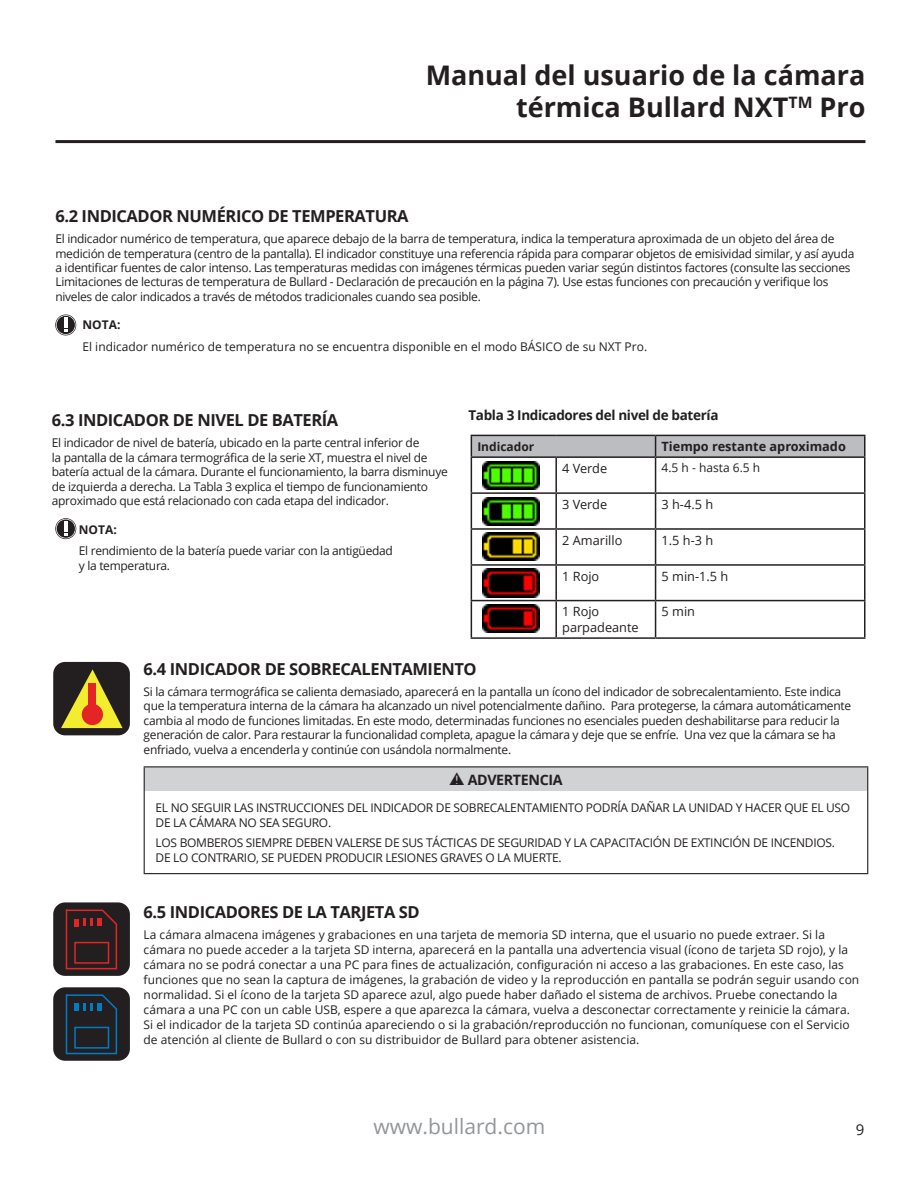
<style>
.page{position:relative;width:918px;height:1188px;background:#fff}
.page>*{position:absolute;margin:0;border:0;box-sizing:border-box;transform-origin:0 0}
.t1{font:700 27px/32.4px "Open Sans";color:#231f20;text-align:right}
.t2{font:21px "Open Sans";color:#939598}
.t3{font:700 16.5px "Open Sans";letter-spacing:-.025em;color:#231f20}
.t4{font:15px "Open Sans";color:#231f20}
.t5{font:700 14.25px "Open Sans";letter-spacing:-.025em;color:#231f20}
.t6{font:700 13.5px "Open Sans";letter-spacing:-.025em;color:#231f20}
.main_body{font:12.75px/15.8px "Open Sans";color:#231f20}
.main_body-2{font:700 12.75px "Open Sans";color:#231f20}
.main_body-3{font:12px/14.4px "Open Sans";letter-spacing:-.025em;color:#231f20}
.main_body-4{font:12px/15px "Open Sans";color:#231f20}
.t7{font:700 12px "Open Sans";color:#231f20}
</style>
<div class="page">
<hr style="left:55px;top:140px;width:810px;height:3px;background:#231f20">
<div style="left:144px;top:767px;width:724px;height:24px;background:#d1d2d4"></div>
<hr style="left:144px;top:766px;width:724px;height:1px;background:#231f20">
<svg style="left:144px;top:767px;width:1px;height:24px"></svg>
<svg style="left:867px;top:767px;width:1px;height:24px"></svg>
<hr style="left:144px;top:791px;width:1px;height:82px;background:#231f20">
<hr style="left:867px;top:791px;width:1px;height:82px;background:#231f20">
<hr style="left:144px;top:873px;width:724px;height:1px;background:#231f20">
<div style="left:53px;top:902px;width:77px;height:74px;background:#231f20;border-radius:12px"></div>
<svg style="left:65px;top:909px;width:53px;height:61px"></svg>
<div style="left:74px;top:942px;width:35px;height:22px;border:2px solid #e32525"></div>
<div style="left:53px;top:987px;width:77px;height:74px;background:#231f20;border-radius:12px"></div>
<svg style="left:65px;top:994px;width:53px;height:61px"></svg>
<div style="left:74px;top:1027px;width:35px;height:22px;border:2px solid #007cc2"></div>
<hr style="left:656px;top:435px;width:210px;height:1px;background:#231f20">
<svg style="left:471px;top:435px;width:393px;height:21px"></svg>
<hr style="left:864px;top:436px;width:2px;height:20px;background:#231f20">
<hr style="left:471px;top:456px;width:85px;height:2px;background:#231f20">
<hr style="left:471px;top:458px;width:1px;height:34px;background:#231f20">
<hr style="left:556px;top:456px;width:100px;height:2px;background:#231f20">
<hr style="left:555px;top:458px;width:2px;height:34px;background:#231f20">
<hr style="left:656px;top:456px;width:210px;height:2px;background:#231f20">
<hr style="left:655px;top:458px;width:1px;height:34px;background:#231f20">
<hr style="left:864px;top:458px;width:2px;height:34px;background:#231f20">
<hr style="left:471px;top:492px;width:85px;height:2px;background:#231f20">
<hr style="left:471px;top:494px;width:1px;height:34px;background:#231f20">
<hr style="left:556px;top:492px;width:100px;height:2px;background:#231f20">
<hr style="left:555px;top:494px;width:2px;height:34px;background:#231f20">
<hr style="left:656px;top:492px;width:210px;height:2px;background:#231f20">
<hr style="left:655px;top:494px;width:1px;height:34px;background:#231f20">
<hr style="left:864px;top:494px;width:2px;height:34px;background:#231f20">
<hr style="left:471px;top:528px;width:85px;height:2px;background:#231f20">
<hr style="left:471px;top:530px;width:1px;height:34px;background:#231f20">
<hr style="left:556px;top:528px;width:100px;height:2px;background:#231f20">
<hr style="left:555px;top:530px;width:2px;height:34px;background:#231f20">
<hr style="left:656px;top:528px;width:210px;height:2px;background:#231f20">
<hr style="left:655px;top:530px;width:1px;height:34px;background:#231f20">
<hr style="left:864px;top:530px;width:2px;height:34px;background:#231f20">
<hr style="left:471px;top:564px;width:85px;height:2px;background:#231f20">
<hr style="left:471px;top:566px;width:1px;height:34px;background:#231f20">
<hr style="left:556px;top:564px;width:100px;height:2px;background:#231f20">
<hr style="left:555px;top:566px;width:2px;height:34px;background:#231f20">
<hr style="left:656px;top:564px;width:210px;height:2px;background:#231f20">
<hr style="left:655px;top:566px;width:1px;height:34px;background:#231f20">
<hr style="left:864px;top:566px;width:2px;height:34px;background:#231f20">
<hr style="left:471px;top:600px;width:85px;height:1px;background:#231f20">
<hr style="left:471px;top:601px;width:1px;height:36px;background:#231f20">
<hr style="left:556px;top:600px;width:100px;height:1px;background:#231f20">
<hr style="left:555px;top:601px;width:2px;height:36px;background:#231f20">
<hr style="left:656px;top:600px;width:210px;height:1px;background:#231f20">
<hr style="left:655px;top:601px;width:1px;height:36px;background:#231f20">
<hr style="left:864px;top:601px;width:2px;height:36px;background:#231f20">
<hr style="left:471px;top:637px;width:85px;height:2px;background:#231f20">
<hr style="left:556px;top:637px;width:100px;height:2px;background:#231f20">
<hr style="left:656px;top:637px;width:210px;height:2px;background:#231f20">
<svg style="left:55px;top:518px;width:21px;height:21px"></svg>
<img style="left:483px;top:461px;width:56px;height:29px">
<img style="left:483px;top:569px;width:56px;height:28px">
<img style="left:483px;top:533px;width:56px;height:28px">
<img style="left:483px;top:498px;width:56px;height:28px">
<img style="left:483px;top:604px;width:56px;height:29px">
<div style="left:53px;top:662px;width:77px;height:73px;background:#231f20;border-radius:12px"></div>
<svg style="left:61px;top:669px;width:62px;height:59px"></svg>
<div style="left:88px;top:683px;width:8px;height:28px;background:#e32525"></div>
<div style="left:82px;top:704px;width:21px;height:21px;background:#e32525;border-radius:50%"></div>
<svg style="left:55px;top:315px;width:21px;height:20px"></svg>
<p class="t1" style="left:426px;top:58px;width:441px">Manual del usuario de la cámara térmica Bullard NXT<sup>TM</sup> Pro</p>
<p class="t3" style="left:55px;top:204px;width:355px">6.2 INDICADOR NUMÉRICO DE TEMPERATURA</p>
<p class="main_body-3" style="left:55px;top:231px;width:800px">El indicador numérico de temperatura, que aparece debajo de la barra de temperatura, indica la temperatura aproximada de un objeto del área de medición de temperatura (centro de la pantalla). El indicador constituye una referencia rápida para comparar objetos de emisividad similar, y así ayuda a identificar fuentes de calor intenso. Las temperaturas medidas con imágenes térmicas pueden variar según distintos factores (consulte las secciones Limitaciones de lecturas de temperatura de Bullard - Declaración de precaución en la página 7). Use estas funciones con precaución y verifique los niveles de calor indicados a través de métodos tradicionales cuando sea posible.</p>
<p class="t7" style="left:82px;top:317px;width:39px">NOTA:</p>
<p class="main_body-4" style="left:82px;top:339px;width:566px">El indicador numérico de temperatura no se encuentra disponible en el modo BÁSICO de su NXT Pro.</p>
<p class="t3" style="left:52px;top:409px;width:288px">6.3 INDICADOR DE NIVEL DE BATERÍA</p>
<p class="main_body-3" style="left:52px;top:436px;width:398px">El indicador de nivel de batería, ubicado en la parte central inferior de<br>la pantalla de la cámara termográfica de la serie XT, muestra el nivel de batería actual de la cámara. Durante el funcionamiento, la barra disminuye de izquierda a derecha. La Tabla 3 explica el tiempo de funcionamiento aproximado que está relacionado con cada etapa del indicador.</p>
<p class="t7" style="left:79px;top:521px;width:39px">NOTA:</p>
<p class="main_body-3" style="left:79px;top:543px;width:316px;line-height:15px">El rendimiento de la batería puede variar con la antigüedad y la temperatura.</p>
<p class="t6" style="left:468px;top:405px;width:252px">Tabla 3 Indicadores del nivel de batería</p>
<p class="t7" style="left:477px;top:438px;width:58px">Indicador</p>
<p class="main_body-2" style="left:662px;top:438px;width:186px">Tiempo restante aproximado</p>
<p class="main_body" style="left:562px;top:460px;width:47px">4 Verde</p>
<p class="main_body-3" style="left:662px;top:460px;width:100px">4.5 h - hasta 6.5 h</p>
<p class="main_body" style="left:562px;top:496px;width:47px">3 Verde</p>
<p class="main_body" style="left:662px;top:496px;width:53px">3 h-4.5 h</p>
<p class="main_body" style="left:562px;top:532px;width:62px">2 Amarillo</p>
<p class="main_body" style="left:662px;top:532px;width:53px">1.5 h-3 h</p>
<p class="main_body" style="left:562px;top:568px;width:39px">1 Rojo</p>
<p class="main_body" style="left:662px;top:568px;width:68px">5 min-1.5 h</p>
<p class="main_body" style="left:562px;top:604px;width:78px">1 Rojo parpadeante</p>
<p class="main_body" style="left:662px;top:604px;width:35px">5 min</p>
<p class="t3" style="left:144px;top:657px;width:335px">6.4 INDICADOR DE SOBRECALENTAMIENTO</p>
<p class="main_body-3" style="left:144px;top:684px;width:709px">Si la cámara termográfica se calienta demasiado, aparecerá en la pantalla un ícono del indicador de sobrecalentamiento. Este indica que la temperatura interna de la cámara ha alcanzado un nivel potencialmente dañino. Para protegerse, la cámara automáticamente cambia al modo de funciones limitadas. En este modo, determinadas funciones no esenciales pueden deshabilitarse para reducir la generación de calor. Para restaurar la funcionalidad completa, apague la cámara y deje que se enfríe. Una vez que la cámara se ha enfriado, vuelva a encenderla y continúe con usándola normalmente.</p>
<p class="t5" style="left:468px;top:770px;width:96px">ADVERTENCIA</p>
<p class="main_body-3" style="left:156px;top:799px;width:696px;line-height:15px">EL NO SEGUIR LAS INSTRUCCIONES DEL INDICADOR DE SOBRECALENTAMIENTO PODRÍA DAÑAR LA UNIDAD Y HACER QUE EL USO<br>DE LA CÁMARA NO SEA SEGURO.</p>
<p class="main_body-3" style="left:156px;top:835px;width:681px;line-height:15px">LOS BOMBEROS SIEMPRE DEBEN VALERSE DE SUS TÁCTICAS DE SEGURIDAD Y LA CAPACITACIÓN DE EXTINCIÓN DE INCENDIOS.<br>DE LO CONTRARIO, SE PUEDEN PRODUCIR LESIONES GRAVES O LA MUERTE.</p>
<p class="t3" style="left:144px;top:900px;width:278px">6.5 INDICADORES DE LA TARJETA SD</p>
<p class="main_body-4" style="left:144px;top:927px;width:717px">La cámara almacena imágenes y grabaciones en una tarjeta de memoria SD interna, que el usuario no puede extraer. Si la cámara no puede acceder a la tarjeta SD interna, aparecerá en la pantalla una advertencia visual (ícono de tarjeta SD rojo), y la cámara no se podrá conectar a una PC para fines de actualización, configuración ni acceso a las grabaciones. En este caso, las funciones que no sean la captura de imágenes, la grabación de video y la reproducción en pantalla se podrán seguir usando con normalidad. Si el ícono de la tarjeta SD aparece azul, algo puede haber dañado el sistema de archivos. Pruebe conectando la cámara a una PC con un cable USB, espere a que aparezca la cámara, vuelva a desconectar correctamente y reinicie la cámara.<br>Si el indicador de la tarjeta SD continúa apareciendo o si la grabación/reproducción no funcionan, comuníquese con el Servicio de atención al cliente de Bullard o con su distribuidor de Bullard para obtener asistencia.</p>
<p class="t2" style="left:373px;top:1112px;width:173px">www.bullard.com</p>
<p class="t4" style="left:856px;top:1119px;width:10px">9</p>
</div>
